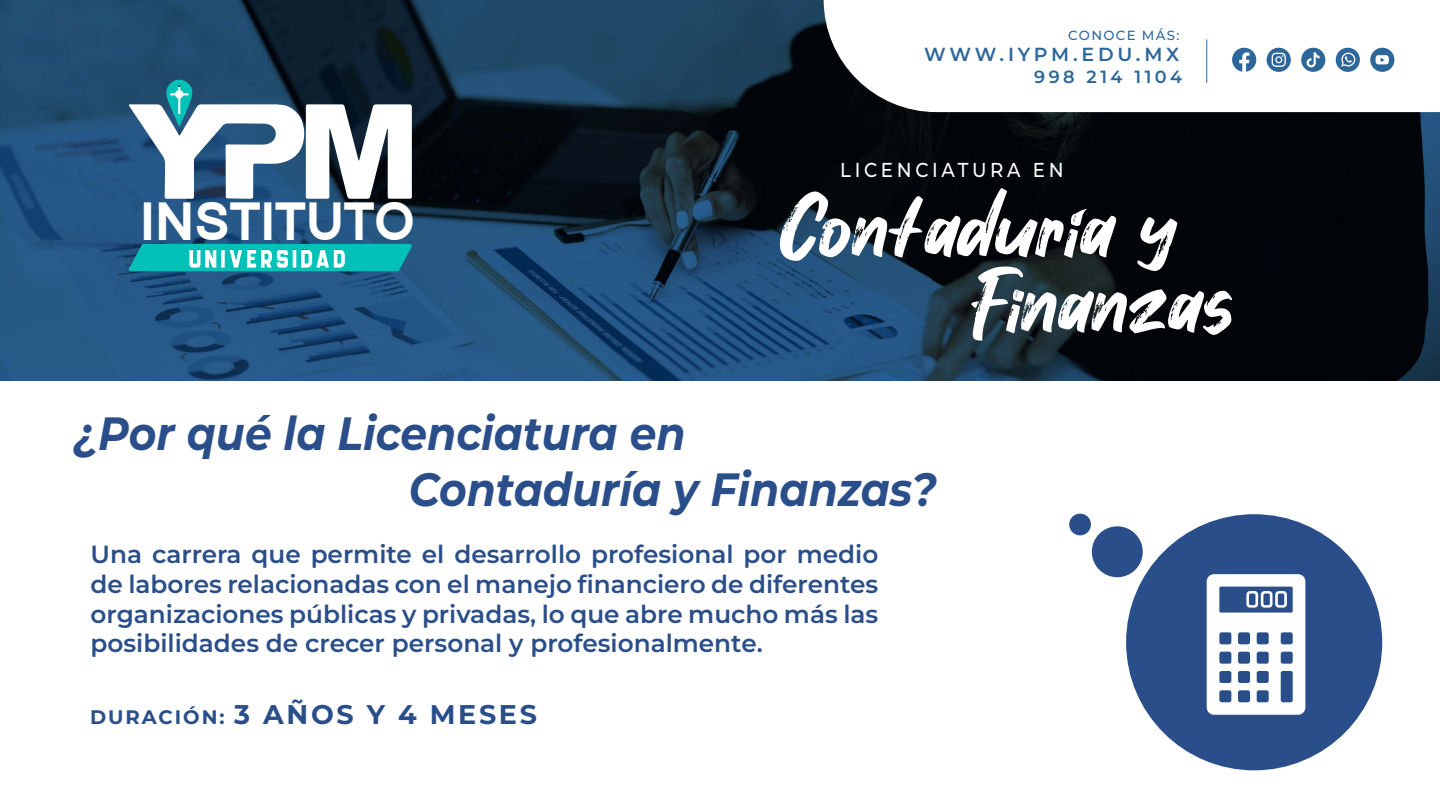
<style>
.page{position:relative;width:1440px;height:810px;background:#fff}
.page>*{position:absolute;margin:0;border:0;box-sizing:border-box;transform-origin:0 0}
.t1{font:700 51.22px "Breymont";color:#fff;scale:.95 1}
.t2{font:italic 100 46.58px/55.9px "Montserrat";color:#2a4e89;scale:.91 1}
.t3{font:100 27px "Montserrat";letter-spacing:.1em;color:#2a4e89}
.t4{font:600 24.75px/29.7px "Montserrat";color:#2a4e89;text-align:justify}
.t5{font:500 20.1px "Montserrat";letter-spacing:.2em;color:#fff;scale:.91 1}
.t6{font:600 18.9px "Montserrat";letter-spacing:.2em;color:#2d679a}
.t7{font:100 17.62px "Montserrat";letter-spacing:.2em;color:#2d679a}
.t8{font:500 13.27px "Montserrat";letter-spacing:.1em;color:#2d679a}
.s1{font-size:19.58px}
</style>
<div class="page">
<hr style="left:1439px;top:0;width:1px;height:381px;background:#2d679a">
<img style="left:0;top:0;width:1439px;height:381px">
<div style="left:1126px;top:514px;width:256px;height:256px;background:#2a4e89;border-radius:50%"></div>
<svg style="left:824px;top:0;width:616px;height:112px"></svg>
<svg style="left:1267px;top:48px;width:24px;height:24px"></svg>
<svg style="left:1232px;top:48px;width:24px;height:24px"></svg>
<svg style="left:1301px;top:48px;width:24px;height:24px"></svg>
<svg style="left:1336px;top:48px;width:24px;height:24px"></svg>
<svg style="left:1370px;top:48px;width:24px;height:24px"></svg>
<hr style="left:1206px;top:40px;width:1px;height:43px;background:#2d679a">
<div style="left:1092px;top:526px;width:51px;height:51px;background:#2a4e89;border-radius:50%"></div>
<div style="left:1069px;top:514px;width:22px;height:21px;background:#2a4e89;border-radius:50%"></div>
<svg style="left:129px;top:78px;width:283px;height:121px"></svg>
<svg style="left:128px;top:244px;width:284px;height:27px"></svg>
<svg style="left:779px;top:188px;width:453px;height:153px"></svg>
<svg style="left:1207px;top:574px;width:98px;height:141px"></svg>
<p class="t8" style="left:1068px;top:26px;width:113px">CONOCE MÁS:</p>
<p class="t6" style="left:924px;top:41px;width:257px">WWW.IYPM.EDU.MX</p>
<p class="t7" style="left:1034px;top:65px;width:150px">998 214 1104</p>
<h1 class="t1" style="left:140px;top:188px;width:290px">INSTITUTO</h1>
<p class="t5" style="left:840px;top:157px;width:247px">LICENCIATURA EN</p>
<h2 class="t2" style="left:409px;top:405px;width:582px;text-indent:-335px">¿Por qué la Licenciatura en<br>Contaduría y Finanzas?</h2>
<p class="t4" style="left:91px;top:539px;width:789px">Una carrera que permite el desarrollo profesional por medio de labores relacionadas con el manejo financiero de diferentes organizaciones públicas y privadas, lo que abre mucho más las posibilidades de crecer personal y profesionalmente.</p>
<p class="t3" style="left:90px;top:696px;width:448px"><span class="s1">DURACIÓN:</span> 3 AÑOS Y 4 MESES</p>
</div>
